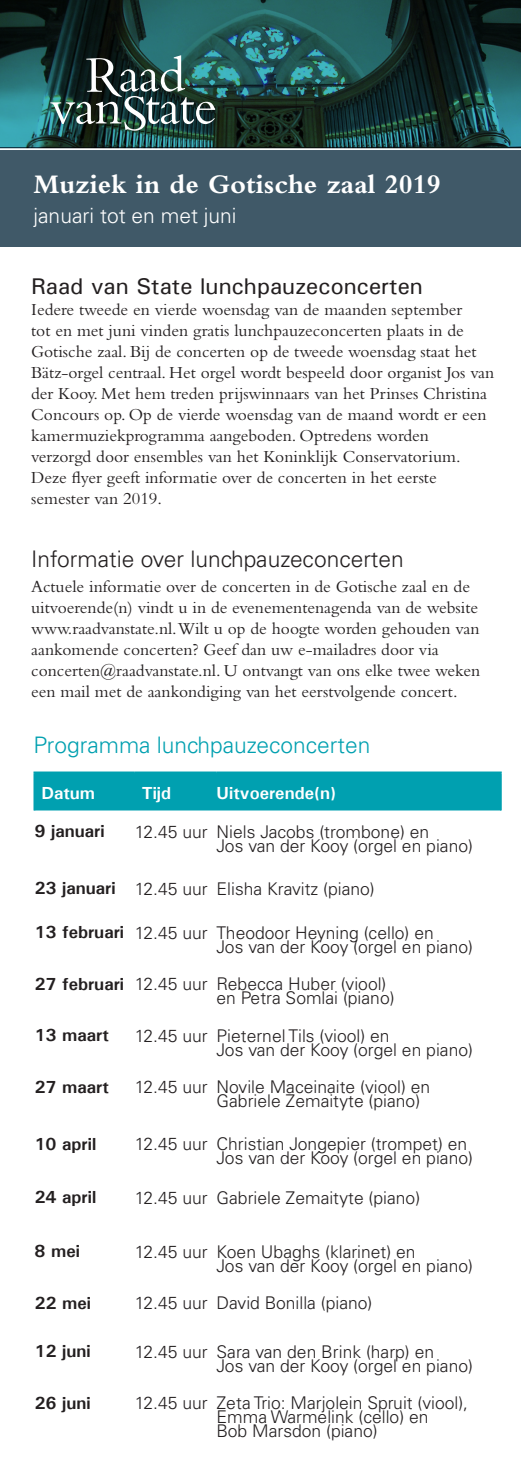
<style>
.page{position:relative;width:521px;height:1474px;background:#fff}
.page>*{position:absolute;margin:0;border:0;box-sizing:border-box;transform-origin:0 0}
.RVS_Titel_concert{font:700 28px "Bembo Std";color:#fff}
.RVS_Broodtekst_conce{font:300 22.75px "Univers LT Std";color:#231f20}
.RVS_Broodtekst_conce-2{font:22.75px "Univers";color:#231f20}
.t1{font:300 22.75px "Univers LT Std";color:#00a0b0}
.RVS_Subtitel_concert{font:300 21px "Univers LT Std";color:#fff}
.RVS_Broodtekst_conce-3{font:17.5px/21px "Bembo Std";color:#231f20}
.t2{font:300 17.5px/14px "Univers LT Std";color:#231f20}
.t3{font:700 17.5px "Univers";color:#231f20}
.t4{font:700 17.5px "Univers";color:#fff}
</style>
<div class="page">
<svg style="left:0;top:0;width:521px;height:148px;background:#1a4544"></svg>
<div style="left:0;top:148px;width:521px;height:99px;background:#405968"></div>
<img style="left:50px;top:55px;width:165px;height:76px">
<hr style="left:0;top:148px;width:521px;height:2px;background:#fff">
<div style="left:35px;top:773px;width:465px;height:37px;background:#00a0b0"></div>
<hr style="left:33px;top:771px;width:102px;height:2px;background:#00a0b0">
<hr style="left:33px;top:773px;width:2px;height:37px;background:#00a0b0">
<hr style="left:135px;top:771px;width:82px;height:2px;background:#00a0b0">
<hr style="left:217px;top:771px;width:285px;height:2px;background:#00a0b0">
<hr style="left:500px;top:773px;width:2px;height:37px;background:#00a0b0">
<p class="RVS_Titel_concert" style="left:33px;top:169px;width:409px">Muziek in de Gotische zaal 2019</p>
<p class="RVS_Subtitel_concert" style="left:33px;top:203px;width:205px">januari tot en met juni</p>
<p class="RVS_Broodtekst_conce-2" style="left:31px;top:272px;width:393px">Raad van State lunchpauzeconcerten</p>
<p class="RVS_Broodtekst_conce-3" style="left:31px;top:299px;width:464px">Iedere tweede en vierde woensdag van de maanden september<br>tot en met juni vinden gratis lunchpauzeconcerten plaats in de Gotische zaal. Bij de concerten op de tweede woensdag staat het Bätz-orgel centraal. Het orgel wordt bespeeld door organist Jos van der Kooy. Met hem treden prijswinnaars van het Prinses Christina Concours op. Op de vierde woensdag van de maand wordt er een kamermuziekprogramma aangeboden. Optredens worden</p>
<p class="RVS_Broodtekst_conce-3" style="left:31px;top:446px;width:431px">verzorgd door ensembles van het Koninklijk Conservatorium.<br>Deze flyer geeft informatie over de concerten in het eerste</p>
<p class="RVS_Broodtekst_conce-3" style="left:31px;top:488px;width:132px">semester van 2019.</p>
<p class="RVS_Broodtekst_conce" style="left:31px;top:545px;width:374px">Informatie over lunchpauzeconcerten</p>
<p class="RVS_Broodtekst_conce-3" style="left:31px;top:575px;width:450px">Actuele informatie over de concerten in de Gotische zaal en de uitvoerende(n) vindt u in de evenementenagenda van de website www.raadvanstate.nl.Wilt u op de hoogte worden gehouden van aankomende concerten? Geef dan uw e-mailadres door via</p>
<p class="RVS_Broodtekst_conce-3" style="left:31px;top:659px;width:450px">concerten@raadvanstate.nl. U ontvangt van ons elke twee weken een mail met de aankondiging van het eerstvolgende concert.</p>
<p class="t1" style="left:33px;top:731px;width:338px">Programma lunchpauzeconcerten</p>
<p class="t4" style="left:41px;top:782px;width:55px">Datum</p>
<p class="t4" style="left:142px;top:782px;width:31px">Tijd</p>
<p class="t4" style="left:217px;top:782px;width:121px">Uitvoerende(n)</p>
<p class="t3" style="left:34px;top:820px;width:72px">9 januari</p>
<p class="t2" style="left:135px;top:824px;width:75px">12.45 uur</p>
<p class="t2" style="left:217px;top:824px;width:214px">Niels Jacobs (trombone) en</p>
<p class="t2" style="left:217px;top:838px;width:258px">Jos van der Kooy (orgel en piano)</p>
<p class="t3" style="left:34px;top:877px;width:83px">23 januari</p>
<p class="t2" style="left:135px;top:881px;width:75px">12.45 uur</p>
<p class="t2" style="left:217px;top:881px;width:160px">Elisha Kravitz (piano)</p>
<p class="t3" style="left:34px;top:921px;width:91px">13 februari</p>
<p class="t2" style="left:135px;top:925px;width:75px">12.45 uur</p>
<p class="t2" style="left:217px;top:925px;width:219px">Theodoor Heyning (cello) en</p>
<p class="t2" style="left:217px;top:939px;width:258px">Jos van der Kooy (orgel en piano)</p>
<p class="t3" style="left:34px;top:973px;width:91px">27 februari</p>
<p class="t2" style="left:135px;top:977px;width:75px">12.45 uur</p>
<p class="t2" style="left:217px;top:977px;width:171px">Rebecca Huber (viool)</p>
<p class="t2" style="left:217px;top:991px;width:179px">en Petra Somlai (piano)</p>
<p class="t3" style="left:34px;top:1024px;width:76px">13 maart</p>
<p class="t2" style="left:135px;top:1028px;width:75px">12.45 uur</p>
<p class="t2" style="left:217px;top:1028px;width:258px">Pieternel Tils (viool) en<br>Jos van der Kooy (orgel en piano)</p>
<p class="t3" style="left:34px;top:1075px;width:76px">27 maart</p>
<p class="t2" style="left:135px;top:1080px;width:75px">12.45 uur</p>
<p class="t2" style="left:217px;top:1080px;width:215px">Novile Maceinaite (viool) en</p>
<p class="t2" style="left:217px;top:1094px;width:205px">Gabriele Zemaityte (piano)</p>
<p class="t3" style="left:34px;top:1132px;width:63px">10 april</p>
<p class="t2" style="left:135px;top:1137px;width:75px">12.45 uur</p>
<p class="t2" style="left:217px;top:1137px;width:258px">Christian Jongepier (trompet) en<br>Jos van der Kooy (orgel en piano)</p>
<p class="t3" style="left:34px;top:1186px;width:63px">24 april</p>
<p class="t2" style="left:135px;top:1190px;width:75px">12.45 uur</p>
<p class="t2" style="left:217px;top:1190px;width:205px">Gabriele Zemaityte (piano)</p>
<p class="t3" style="left:34px;top:1240px;width:47px">8 mei</p>
<p class="t2" style="left:135px;top:1244px;width:75px">12.45 uur</p>
<p class="t2" style="left:217px;top:1244px;width:201px">Koen Ubaghs (klarinet) en</p>
<p class="t2" style="left:217px;top:1258px;width:258px">Jos van der Kooy (orgel en piano)</p>
<p class="t3" style="left:34px;top:1291px;width:58px">22 mei</p>
<p class="t2" style="left:135px;top:1295px;width:75px">12.45 uur</p>
<p class="t2" style="left:217px;top:1295px;width:157px">David Bonilla (piano)</p>
<p class="t3" style="left:34px;top:1340px;width:58px">12 juni</p>
<p class="t2" style="left:135px;top:1344px;width:75px">12.45 uur</p>
<p class="t2" style="left:217px;top:1344px;width:258px">Sara van den Brink (harp) en<br>Jos van der Kooy (orgel en piano)</p>
<p class="t3" style="left:34px;top:1391px;width:58px">26 juni</p>
<p class="t2" style="left:135px;top:1395px;width:75px">12.45 uur</p>
<p class="t2" style="left:217px;top:1395px;width:253px">Zeta Trio: Marjolein Spruit (viool),</p>
<p class="t2" style="left:217px;top:1409px;width:213px">Emma Warmelink (cello) en</p>
<p class="t2" style="left:217px;top:1423px;width:163px">Bob Marsdon (piano)</p>
</div>
